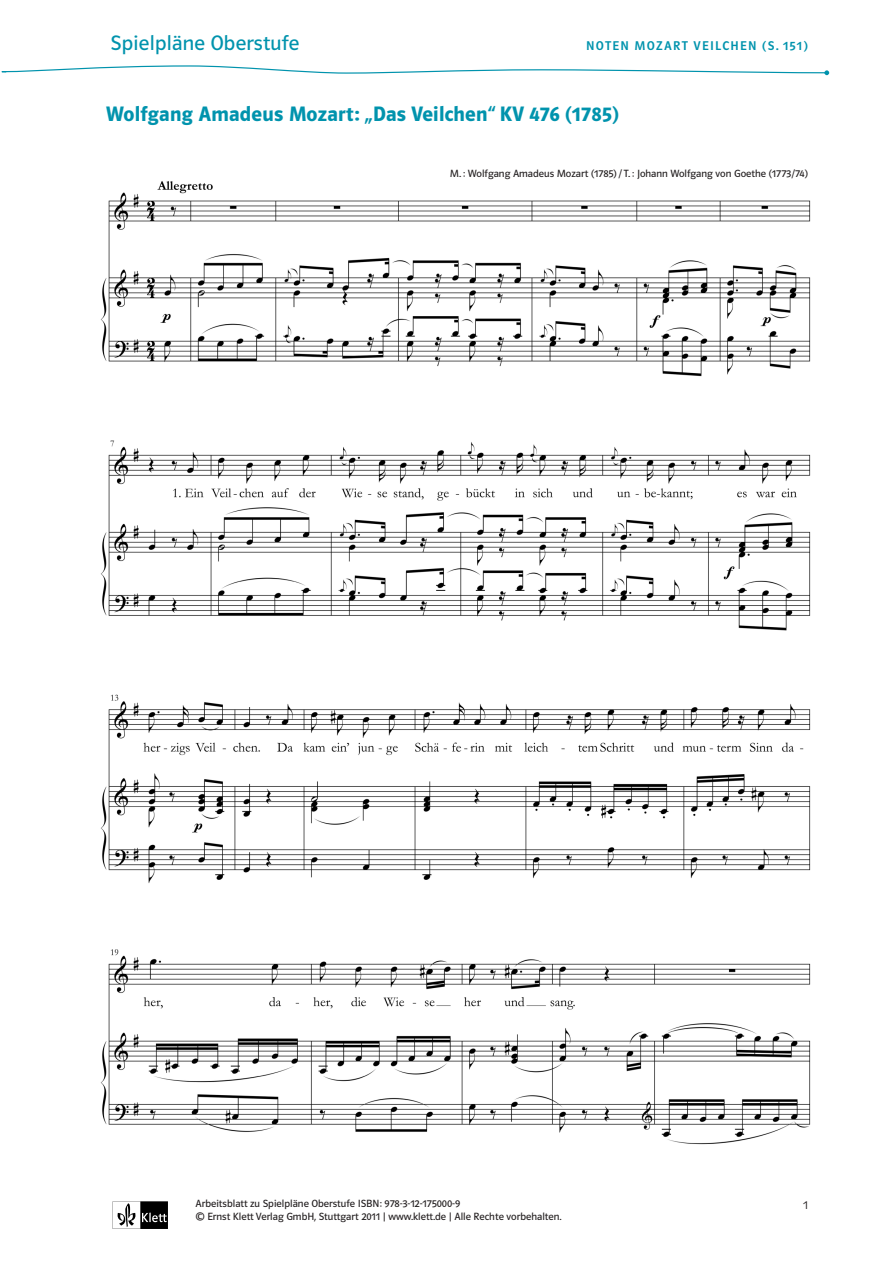
<style>
.page{position:relative;width:893px;height:1263px;background:#fff}
.page>*{position:absolute;margin:0;border:0;box-sizing:border-box;transform-origin:0 0}
.Ü2_Unterkapitel{font:21px "Polo ST11 K Hfett";letter-spacing:.01em;color:#0093ad}
.Kopfzeile_Titel{font:21px "Polo ST11 K Buch";letter-spacing:.01em;color:#0093ad}
.Kopfzeile{font:12.75px "Polo ST Cap K Krftg";letter-spacing:.105em;color:#0093ad}
.t1{font:12px "Polo ST11 K Leicht";color:#231f20}
._05_ab_fußzeile_impr{font:10.5px "Polo ST11 K Buch";color:#231f20}
.Bildunterschrift{font:10.5px "Polo ST11 K Buch";color:#231f20}
</style>
<div class="page">
<svg style="left:1px;top:65px;width:828px;height:10px"></svg>
<svg style="left:113px;top:1201px;width:55px;height:28px"></svg>
<img style="left:100px;top:181px;width:711px;height:964px">
<p class="Kopfzeile_Titel" style="left:111px;top:32px;width:190px">Spielpläne Oberstufe</p>
<p class="Kopfzeile" style="left:586px;top:39px;width:223px">NOTEN MOZART VEILCHEN (S. 151)</p>
<p class="Ü2_Unterkapitel" style="left:106px;top:102px;width:514px">Wolfgang Amadeus Mozart: „Das Veilchen“ KV 476 (1785)</p>
<p class="Bildunterschrift" style="left:450px;top:168px;width:359px">M. : Wolfgang Amadeus Mozart (1785) / T. : Johann Wolfgang von Goethe (1773/74)</p>
<p class="_05_ab_fußzeile_impr" style="left:196px;top:1198px;width:266px">Arbeitsblatt zu Spielpläne Oberstufe ISBN: 978-3-12-175000-9</p>
<p class="_05_ab_fußzeile_impr" style="left:196px;top:1211px;width:368px">© Ernst Klett Verlag GmbH, Stuttgart 2011 | www.klett.de | Alle Rechte vorbehalten.</p>
<p class="t1" style="left:803px;top:1198px;width:6px">1</p>
</div>
